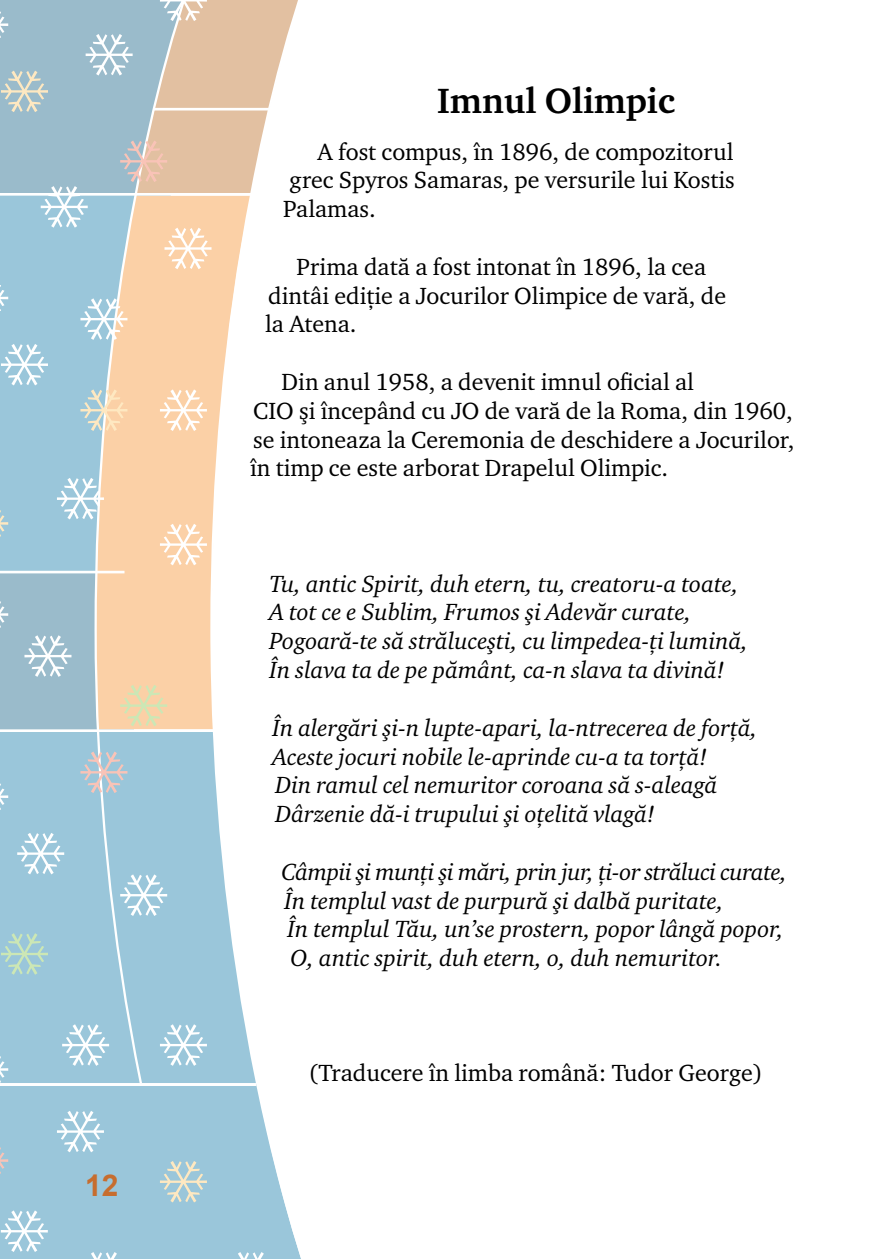
<style>
.page{position:relative;width:893px;height:1259px;background:#fff}
.page>*{position:absolute;margin:0;border:0;box-sizing:border-box;transform-origin:0 0}
.t1{font:700 36px "Charter ITC Pro";color:#000}
.t2{font:700 30px "Arial";color:#c76d2e}
.t3{font:italic 24px/28.8px "Charter ITC Pro";color:#000}
.t4{font:24px/28.8px "Charter ITC Pro";color:#000}
</style>
<div class="page">
<div style="left:0;top:557px;width:134px;height:190px;background:#9abbcb"></div>
<div style="left:0;top:269px;width:95px;height:302px;background:#9ac6da"></div>
<div style="left:0;top:732px;width:210px;height:527px;background:#9ac6da"></div>
<hr style="left:0;top:729px;width:262px;height:3px;background:#fff">
<svg style="left:95px;top:269px;width:115px;height:755px;background:#d2ccbd"></svg>
<svg style="left:210px;top:269px;width:91px;height:990px"></svg>
<hr style="left:0;top:571px;width:125px;height:2px;background:#fff">
<svg style="left:0;top:776px;width:8px;height:41px"></svg>
<svg style="left:0;top:601px;width:8px;height:27px"></svg>
<svg style="left:0;top:502px;width:8px;height:42px"></svg>
<svg style="left:17px;top:833px;width:47px;height:41px"></svg>
<svg style="left:80px;top:751px;width:47px;height:42px;background:#b6c6d1"></svg>
<svg style="left:120px;top:685px;width:47px;height:41px;background:#edd6aa"></svg>
<svg style="left:160px;top:524px;width:47px;height:41px"></svg>
<svg style="left:0;top:277px;width:8px;height:42px"></svg>
<svg style="left:1px;top:344px;width:47px;height:41px"></svg>
<svg style="left:57px;top:478px;width:47px;height:41px"></svg>
<svg style="left:24px;top:635px;width:47px;height:42px"></svg>
<svg style="left:120px;top:874px;width:47px;height:42px"></svg>
<svg style="left:57px;top:1110px;width:47px;height:42px"></svg>
<svg style="left:80px;top:389px;width:47px;height:42px;background:#d7d4c4"></svg>
<svg style="left:80px;top:298px;width:47px;height:42px"></svg>
<svg style="left:160px;top:389px;width:47px;height:42px"></svg>
<svg style="left:0;top:0;width:298px;height:269px;background:#c7cac5"></svg>
<svg style="left:0;top:1139px;width:8px;height:42px"></svg>
<svg style="left:1px;top:933px;width:47px;height:41px;background:#a7cfcf"></svg>
<svg style="left:80px;top:1252px;width:47px;height:7px"></svg>
<svg style="left:1px;top:1210px;width:47px;height:42px"></svg>
<svg style="left:227px;top:1252px;width:47px;height:7px"></svg>
<svg style="left:160px;top:1161px;width:47px;height:41px;background:#b5cfd2"></svg>
<svg style="left:0;top:1024px;width:256px;height:66px;background:#a7cdde"></svg>
<p class="t2" style="left:85px;top:1165px;width:35px">12</p>
<h1 class="t1" style="left:437px;top:78px;width:239px">Imnul Olimpic</h1>
<p class="t4" style="left:283px;top:136px;width:453px;text-align:justify;text-indent:35px">A fost compus, în 1896, de compozitorul grec Spyros Samaras, pe versurile lui Kostis Palamas.</p>
<p class="t4" style="left:265px;top:252px;width:463px;text-indent:32px">Prima dată a fost intonat în 1896, la cea dintâi ediție a Jocurilor Olimpice de vară, de la Atena.</p>
<p class="t4" style="left:250px;top:367px;width:546px;text-indent:32px">Din anul 1958, a devenit imnul oficial al<br>CIO şi începând cu JO de vară de la Roma, din 1960, se intoneaza la Ceremonia de deschidere a Jocurilor, în timp ce este arborat Drapelul Olimpic.</p>
<p class="t3" style="left:270px;top:569px;width:480px">Tu, antic Spirit, duh etern, tu, creatoru-a toate, A tot ce e Sublim, Frumos şi Adevăr curate, Pogoară-te să străluceşti, cu limpedea-ţi lumină, În slava ta de pe pământ, ca-n slava ta divină!</p>
<p class="t3" style="left:273px;top:713px;width:486px">În alergări şi-n lupte-apari, la-ntrecerea de forţă, Aceste jocuri nobile le-aprinde cu-a ta torţă!<br>Din ramul cel nemuritor coroana să s-aleagă Dârzenie dă-i trupului şi oţelită vlagă!</p>
<p class="t3" style="left:282px;top:857px;width:507px">Câmpii şi munţi şi mări, prin jur, ţi-or străluci curate, În templul vast de purpură şi dalbă puritate,<br>În templul Tău, un’se prostern, popor lângă popor, O, antic spirit, duh etern, o, duh nemuritor.</p>
<p class="t4" style="left:309px;top:1058px;width:456px">(Traducere în limba română: Tudor George)</p>
</div>
